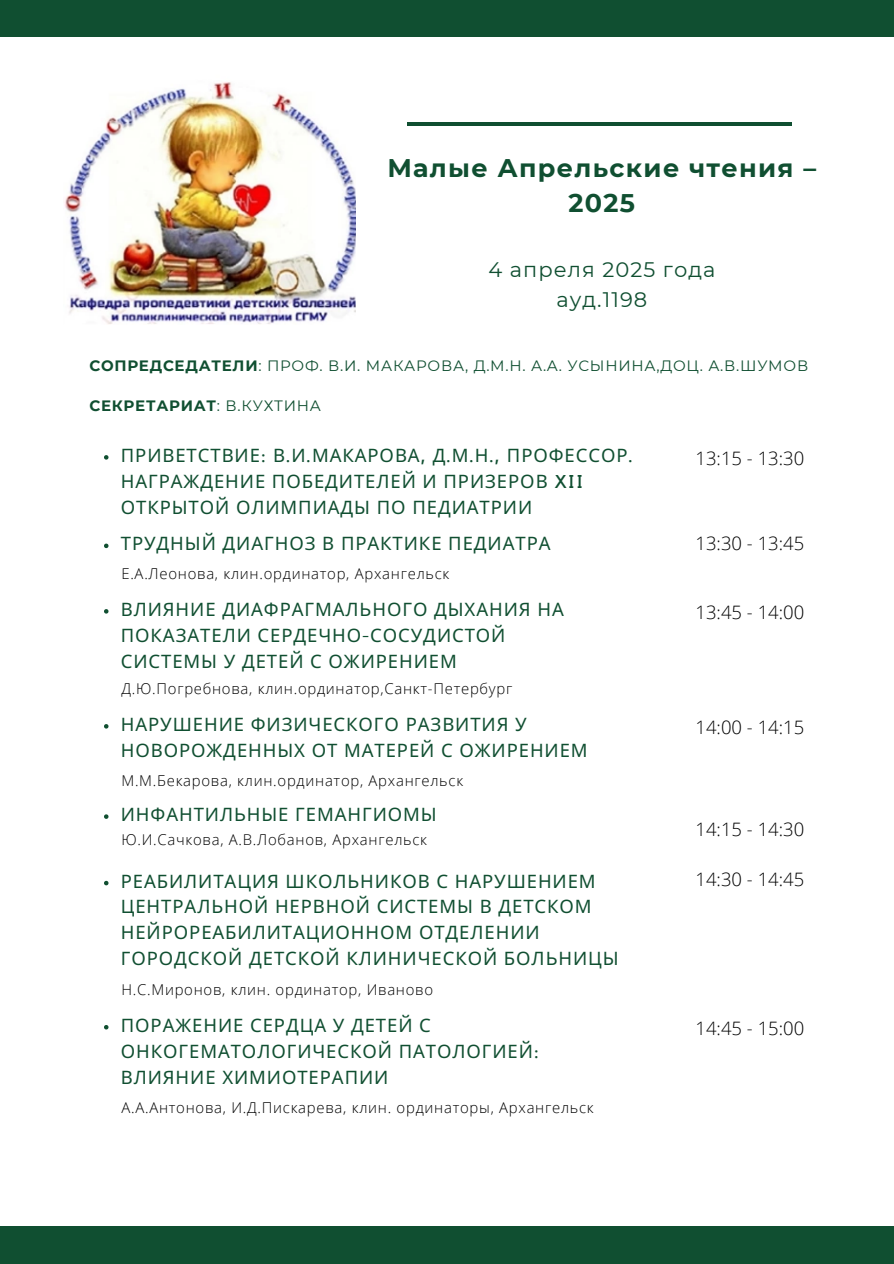
<style>
.page{position:relative;width:894px;height:1264px;background:#fff}
.page>*{position:absolute;margin:0;border:0;box-sizing:border-box;transform-origin:0 0}
.t1{font:700 25.5px/34.8px "Montserrat";letter-spacing:.05em;color:#104f31;text-align:center}
.t2{font:21px/29.2px "Montserrat";letter-spacing:.05em;color:#104f31;text-align:center}
.t3{font:18.45px/25.8px "Noto Sans";letter-spacing:.05em;color:#104f31}
.t4{font:300 18.45px "Open Sans";color:#000}
.t5{font:15px "Montserrat";letter-spacing:.05em;color:#104f31}
.t6{font:700 15px "Montserrat";letter-spacing:.05em;color:#104f31}
.t7{font:300 14.85px "Open Sans";letter-spacing:.05em;color:#000}
.s1{font-weight:700}
.s2{font-weight:400}
.s3{font-family:"Kollektif"}
</style>
<div class="page">
<img style="left:64px;top:82px;width:291px;height:242px">
<div style="left:0;top:0;width:893px;height:36px;background:#104f31"></div>
<div style="left:0;top:1226px;width:893px;height:37px;background:#104f31"></div>
<hr style="left:407px;top:122px;width:384px;height:4px;background:#104f31">
<svg style="left:104px;top:455px;width:4px;height:4px"></svg>
<svg style="left:104px;top:609px;width:4px;height:4px"></svg>
<svg style="left:104px;top:724px;width:4px;height:4px"></svg>
<svg style="left:104px;top:814px;width:4px;height:4px"></svg>
<svg style="left:104px;top:880px;width:4px;height:5px"></svg>
<svg style="left:104px;top:1025px;width:4px;height:4px"></svg>
<svg style="left:104px;top:543px;width:4px;height:5px"></svg>
<p class="t1" style="left:387px;top:150px;width:430px">Малые Апрельские чтения –<br>2025</p>
<p class="t2" style="left:488px;top:255px;width:228px">4 апреля 2025 года ауд.1198</p>
<h1 class="t5" style="left:89px;top:356px;width:720px"><span class="s1">СОПРЕДСЕДАТЕЛИ</span>: ПРОФ. В.И. МАКАРОВА, Д.М.Н. А.А. УСЫНИНА,ДОЦ. А.В.ШУМОВ</h1>
<h2 class="t6" style="left:89px;top:396px;width:233px">СЕКРЕТАРИАТ<span class="s2">: В.КУХТИНА</span></h2>
<h4 class="t3" style="left:121px;top:442px;width:513px">ПРИВЕТСТВИЕ<span class="s3">:</span> В<span class="s3">.</span>И<span class="s3">.</span>МАКАРОВА<span class="s3">,</span> Д<span class="s3">.</span>М<span class="s3">.</span>Н<span class="s3">.,</span> ПРОФЕССОР<span class="s3">.<br></span>НАГРАЖДЕНИЕ ПОБЕДИТЕЛЕЙ И ПРИЗЕРОВ <span class="s3">XII<br></span>ОТКРЫТОЙ ОЛИМПИАДЫ ПО ПЕДИАТРИИ</h4>
<p class="t4" style="left:695px;top:530px;width:110px">13:30 - 13:45</p>
<p class="t4" style="left:695px;top:445px;width:110px">13:15 - 13:30</p>
<p class="t3" style="left:121px;top:530px;width:431px">ТРУДНЫЙ ДИАГНОЗ В ПРАКТИКЕ ПЕДИАТРА</p>
<p class="t7" style="left:121px;top:563px;width:329px">Е.А.Леонова, клин.ординатор, Архангельск</p>
<h3 class="t3" style="left:121px;top:595px;width:444px">ВЛИЯНИЕ ДИАФРАГМАЛЬНОГО ДЫХАНИЯ НА<br>ПОКАЗАТЕЛИ СЕРДЕЧНО<span class="s3">-</span>СОСУДИСТОЙ<br>СИСТЕМЫ У ДЕТЕЙ С ОЖИРЕНИЕМ</h3>
<h3 class="t7" style="left:121px;top:677px;width:392px">Д.Ю.Погребнова, клин.ординатор,Санкт-Петербург</h3>
<p class="t3" style="left:121px;top:710px;width:468px">НАРУШЕНИЕ ФИЗИЧЕСКОГО РАЗВИТИЯ У<br>НОВОРОЖДЕННЫХ ОТ МАТЕРЕЙ С ОЖИРЕНИЕМ</p>
<h3 class="t7" style="left:121px;top:770px;width:343px">М.М.Бекарова, клин.ординатор, Архангельск</h3>
<p class="t3" style="left:121px;top:801px;width:317px">ИНФАНТИЛЬНЫЕ ГЕМАНГИОМЫ</p>
<h3 class="t7" style="left:121px;top:829px;width:307px">Ю.И.Сачкова, А.В.Лобанов, Архангельск</h3>
<p class="t3" style="left:121px;top:867px;width:499px">РЕАБИЛИТАЦИЯ ШКОЛЬНИКОВ С НАРУШЕНИЕМ ЦЕНТРАЛЬНОЙ НЕРВНОЙ СИСТЕМЫ В ДЕТСКОМ НЕЙРОРЕАБИЛИТАЦИОННОМ ОТДЕЛЕНИИ ГОРОДСКОЙ ДЕТСКОЙ КЛИНИЧЕСКОЙ БОЛЬНИЦЫ</p>
<p class="t7" style="left:121px;top:978px;width:313px">Н.С.Миронов, клин. ординатор, Иваново</p>
<h3 class="t3" style="left:121px;top:1011px;width:420px">ПОРАЖЕНИЕ СЕРДЦА У ДЕТЕЙ С<br>ОНКОГЕМАТОЛОГИЧЕСКОЙ ПАТОЛОГИЕЙ<span class="s3">:<br></span>ВЛИЯНИЕ ХИМИОТЕРАПИИ</h3>
<p class="t7" style="left:121px;top:1096px;width:473px">А.А.Антонова, И.Д.Пискарева, клин. ординаторы, Архангельск</p>
<p class="t4" style="left:695px;top:599px;width:110px">13:45 - 14:00</p>
<p class="t4" style="left:695px;top:714px;width:110px">14:00 - 14:15</p>
<p class="t4" style="left:695px;top:815px;width:110px">14:15 - 14:30</p>
<h3 class="t4" style="left:695px;top:866px;width:110px">14:30 - 14:45</h3>
<p class="t4" style="left:695px;top:1015px;width:110px">14:45 - 15:00</p>
</div>
